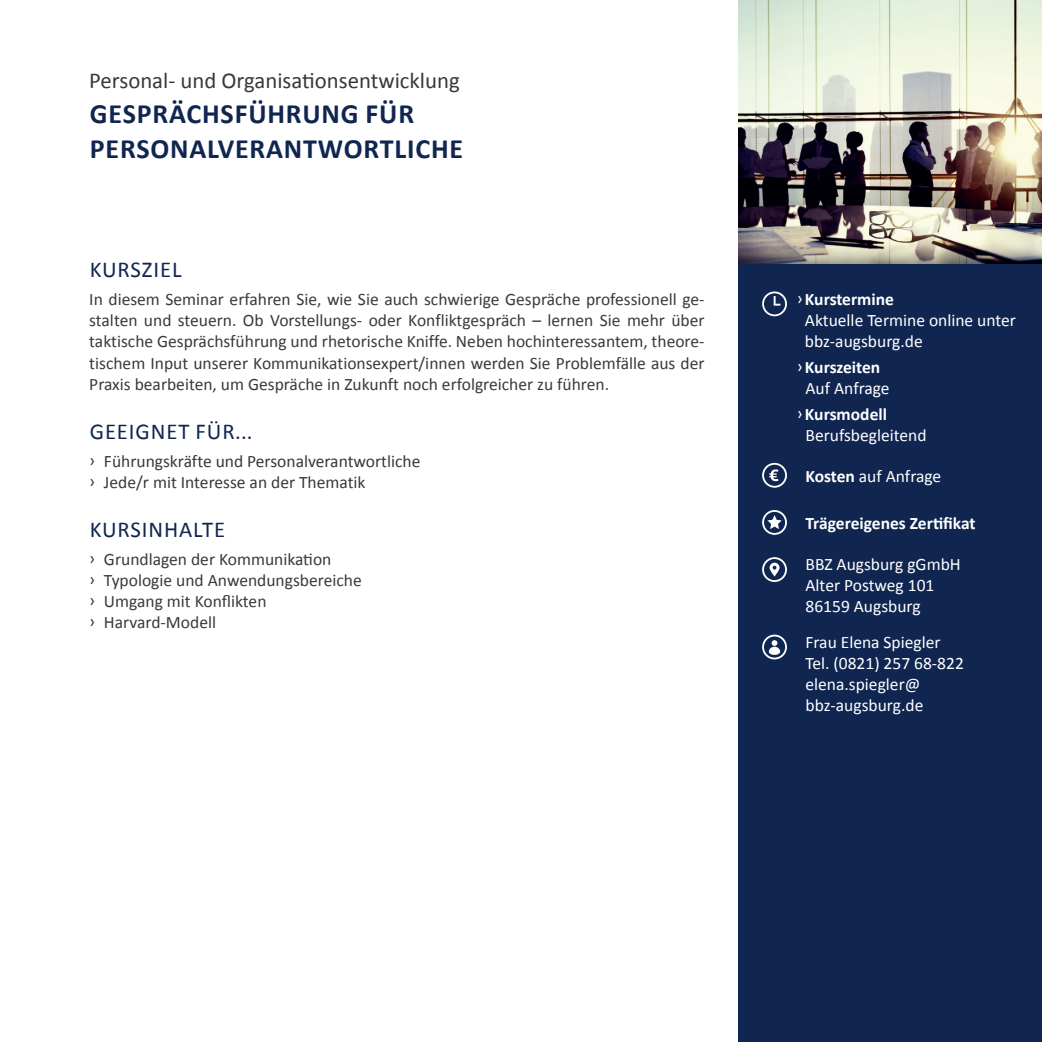
<style>
.page{position:relative;width:1042px;height:1042px;background:#fff}
.page>*{position:absolute;margin:0;border:0;box-sizing:border-box;transform-origin:0 0}
.t1{font:700 28px/35px "Calibri";letter-spacing:.03em;color:#102651}
.t2{font:22.75px "Calibri";color:#36393c}
.t3{font:22.75px "Calibri";letter-spacing:.04em;color:#102651}
.t4{font:17.5px/21px "Calibri";color:#373b3e;text-align:justify}
.t5{font:17.5px/21px "Calibri";color:#fff}
.t6{font:17.5px/21px "Calibri";color:#36393c}
.t7{font:700 17.5px "Calibri";color:#fff}
.s1{font-weight:700}
</style>
<div class="page">
<div style="left:738px;top:263px;width:304px;height:779px;background:#102651"></div>
<img style="left:738px;top:0;width:304px;height:263px">
<svg style="left:762px;top:291px;width:25px;height:25px"></svg>
<svg style="left:762px;top:463px;width:25px;height:25px"></svg>
<svg style="left:762px;top:557px;width:25px;height:25px"></svg>
<svg style="left:762px;top:634px;width:25px;height:25px"></svg>
<svg style="left:762px;top:510px;width:25px;height:25px"></svg>
<h2 class="t2" style="left:89px;top:66px;width:372px">Personal- und Organisationsentwicklung</h2>
<h1 class="t1" style="left:90px;top:97px;width:375px">GESPRÄCHSFÜHRUNG FÜR<br>PERSONALVERANTWORTLICHE</h1>
<h2 class="t3" style="left:90px;top:255px;width:93px">KURSZIEL</h2>
<p class="t4" style="left:89px;top:289px;width:617px">In diesem Seminar erfahren Sie, wie Sie auch schwierige Gespräche professionell ge&shy;stalten und steuern. Ob Vorstellungs- oder Konfliktgespräch – lernen Sie mehr über taktische Gesprächsführung und rhetorische Kniffe. Neben hochinteressantem, theore&shy;tischem Input unserer Kommunikationsexpert/innen werden Sie Problemfälle aus der Praxis bearbeiten, um Gespräche in Zukunft noch erfolgreicher zu führen.</p>
<h2 class="t3" style="left:90px;top:416px;width:164px">GEEIGNET FÜR...</h2>
<p class="t6" style="left:89px;top:450px;width:333px">ͧͧ Führungskräfte und Personalverantwortliche ͧͧ Jede/r mit Interesse an der Thematik</p>
<h2 class="t3" style="left:90px;top:514px;width:137px">KURSINHALTE</h2>
<p class="t4" style="left:89px;top:548px;width:274px;text-align:left">ͧͧ Grundlagen der Kommunikation<br>ͧͧ Typologie und Anwendungsbereiche ͧͧ Umgang mit Konflikten<br>ͧͧ Harvard-Modell</p>
<p class="t5" style="left:805px;top:288px;width:213px;text-indent:-8px">ͧ<span class="s1">Kurstermine<br></span>Aktuelle Termine online unter bbz-augsburg.de</p>
<p class="t5" style="left:797px;top:356px;width:94px;text-align:center">ͧ<span class="s1">Kurszeiten<br></span>Auf Anfrage</p>
<p class="t5" style="left:805px;top:403px;width:123px;text-indent:-9px">ͧ<span class="s1">Kursmodell<br></span>Berufsbegleitend</p>
<p class="t5" style="left:805px;top:465px;width:137px"><span class="s1">Kosten</span> auf Anfrage</p>
<p class="t7" style="left:805px;top:512px;width:172px">Trägereigenes Zertifikat</p>
<p class="t5" style="left:805px;top:554px;width:157px">BBZ Augsburg gGmbH<br>Alter Postweg 101<br>86159 Augsburg</p>
<p class="t5" style="left:805px;top:631px;width:160px">Frau Elena Spiegler<br>Tel. (0821) 257 68-822 elena.spiegler@ bbz-augsburg.de</p>
</div>
